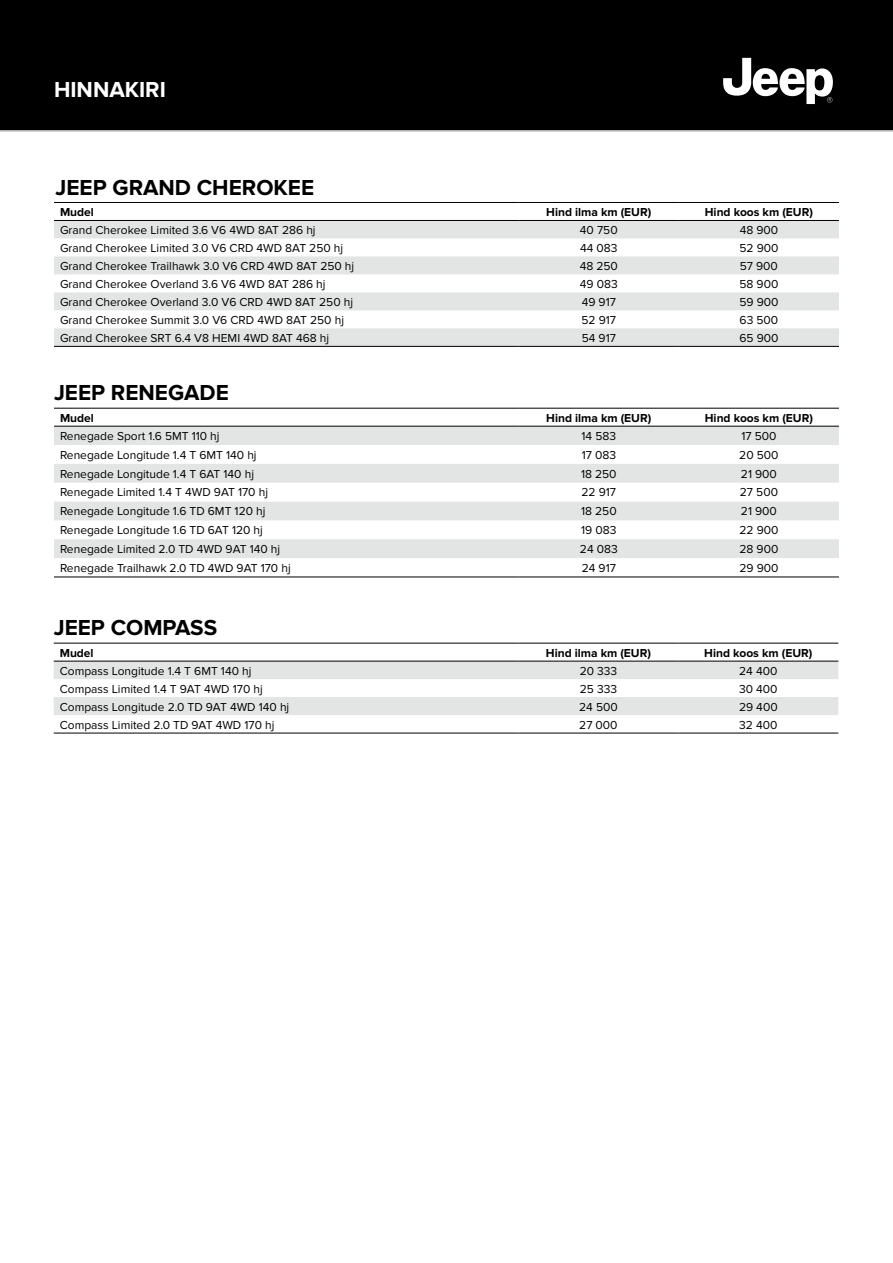
<style>
.page{position:relative;width:893px;height:1263px;background:#fff}
.page>*{position:absolute;margin:0;border:0;box-sizing:border-box;transform-origin:0 0}
.t1{font:700 22.5px "Proxima Nova";color:#000}
.t2{font:700 22.5px "Proxima Nova";color:#fff}
.t3{font:12px "Proxima Nova";color:#000}
.t4{font:700 12px "Proxima Nova";color:#000}
</style>
<div class="page">
<div style="left:0;top:0;width:893px;height:132px;background:#000"></div>
<svg style="left:54px;top:221px;width:785px;height:125px;fill:#e3e4e4"></svg>
<hr style="left:54px;top:346px;width:465px;height:1px;background:#000">
<hr style="left:519px;top:346px;width:160px;height:1px;background:#000">
<hr style="left:679px;top:346px;width:160px;height:1px;background:#000">
<hr style="left:54px;top:202px;width:465px;height:1px;background:#000">
<hr style="left:519px;top:202px;width:160px;height:1px;background:#000">
<hr style="left:679px;top:202px;width:160px;height:1px;background:#000">
<hr style="left:54px;top:220px;width:465px;height:1px;background:#000">
<hr style="left:519px;top:220px;width:160px;height:1px;background:#000">
<hr style="left:679px;top:220px;width:160px;height:1px;background:#000">
<svg style="left:723px;top:58px;width:110px;height:46px"></svg>
<svg style="left:54px;top:427px;width:785px;height:131px;fill:#e3e4e4"></svg>
<hr style="left:54px;top:408px;width:465px;height:1px;background:#000">
<hr style="left:519px;top:408px;width:160px;height:1px;background:#000">
<hr style="left:679px;top:408px;width:160px;height:1px;background:#000">
<hr style="left:54px;top:426px;width:465px;height:1px;background:#000">
<hr style="left:519px;top:426px;width:160px;height:1px;background:#000">
<hr style="left:679px;top:426px;width:160px;height:1px;background:#000">
<hr style="left:54px;top:577px;width:465px;height:1px;background:#000">
<hr style="left:519px;top:577px;width:160px;height:1px;background:#000">
<hr style="left:679px;top:577px;width:160px;height:1px;background:#000">
<div style="left:54px;top:662px;width:784px;height:17px;background:#e3e4e4"></div>
<div style="left:54px;top:697px;width:784px;height:18px;background:#e3e4e4"></div>
<hr style="left:54px;top:733px;width:464px;height:1px;background:#000">
<hr style="left:518px;top:733px;width:160px;height:1px;background:#000">
<hr style="left:678px;top:733px;width:160px;height:1px;background:#000">
<hr style="left:54px;top:643px;width:464px;height:1px;background:#000">
<hr style="left:518px;top:643px;width:160px;height:1px;background:#000">
<hr style="left:678px;top:643px;width:160px;height:1px;background:#000">
<hr style="left:54px;top:661px;width:464px;height:1px;background:#000">
<hr style="left:518px;top:661px;width:160px;height:1px;background:#000">
<hr style="left:678px;top:661px;width:160px;height:1px;background:#000">
<h1 class="t2" style="left:54px;top:77px;width:113px">HINNAKIRI</h1>
<h1 class="t1" style="left:56px;top:175px;width:260px">JEEP GRAND CHEROKEE</h1>
<p class="t4" style="left:60px;top:205px;width:35px">Mudel</p>
<p class="t4" style="left:546px;top:205px;width:107px">Hind ilma km (EUR)</p>
<p class="t4" style="left:705px;top:205px;width:110px">Hind koos km (EUR)</p>
<p class="t3" style="left:60px;top:223px;width:257px">Grand Cherokee Limited 3.6 V6 4WD 8AT 286 hj</p>
<p class="t3" style="left:580px;top:223px;width:39px">40 750</p>
<p class="t3" style="left:740px;top:223px;width:40px">48 900</p>
<p class="t3" style="left:60px;top:241px;width:285px">Grand Cherokee Limited 3.0 V6 CRD 4WD 8AT 250 hj</p>
<p class="t3" style="left:580px;top:241px;width:39px">44 083</p>
<p class="t3" style="left:739px;top:241px;width:41px">52 900</p>
<p class="t3" style="left:60px;top:259px;width:296px">Grand Cherokee Trailhawk 3.0 V6 CRD 4WD 8AT 250 hj</p>
<p class="t3" style="left:580px;top:259px;width:40px">48 250</p>
<p class="t3" style="left:740px;top:259px;width:40px">57 900</p>
<p class="t3" style="left:60px;top:277px;width:267px">Grand Cherokee Overland 3.6 V6 4WD 8AT 286 hj</p>
<p class="t3" style="left:580px;top:277px;width:39px">49 083</p>
<p class="t3" style="left:739px;top:277px;width:40px">58 900</p>
<p class="t3" style="left:60px;top:295px;width:295px">Grand Cherokee Overland 3.0 V6 CRD 4WD 8AT 250 hj</p>
<p class="t3" style="left:582px;top:295px;width:36px">49 917</p>
<p class="t3" style="left:739px;top:295px;width:41px">59 900</p>
<p class="t3" style="left:60px;top:313px;width:286px">Grand Cherokee Summit 3.0 V6 CRD 4WD 8AT 250 hj</p>
<p class="t3" style="left:582px;top:313px;width:36px">52 917</p>
<p class="t3" style="left:740px;top:313px;width:40px">63 500</p>
<p class="t3" style="left:60px;top:331px;width:271px">Grand Cherokee SRT 6.4 V8 HEMI 4WD 8AT 468 hj</p>
<p class="t3" style="left:582px;top:331px;width:36px">54 917</p>
<p class="t3" style="left:739px;top:331px;width:41px">65 900</p>
<h1 class="t1" style="left:54px;top:380px;width:176px">JEEP RENEGADE</h1>
<p class="t4" style="left:60px;top:411px;width:35px">Mudel</p>
<p class="t4" style="left:546px;top:411px;width:107px">Hind ilma km (EUR)</p>
<p class="t4" style="left:705px;top:411px;width:110px">Hind koos km (EUR)</p>
<p class="t3" style="left:60px;top:429px;width:161px">Renegade Sport 1.6 5MT 110 hj</p>
<p class="t3" style="left:581px;top:429px;width:36px">14 583</p>
<p class="t3" style="left:741px;top:429px;width:37px">17 500</p>
<p class="t3" style="left:60px;top:448px;width:198px">Renegade Longitude 1.4 T 6MT 140 hj</p>
<p class="t3" style="left:582px;top:448px;width:36px">17 083</p>
<p class="t3" style="left:739px;top:448px;width:41px">20 500</p>
<p class="t3" style="left:60px;top:467px;width:196px">Renegade Longitude 1.4 T 6AT 140 hj</p>
<p class="t3" style="left:581px;top:467px;width:37px">18 250</p>
<p class="t3" style="left:741px;top:467px;width:37px">21 900</p>
<p class="t3" style="left:60px;top:486px;width:209px">Renegade Limited 1.4 T 4WD 9AT 170 hj</p>
<p class="t3" style="left:582px;top:486px;width:36px">22 917</p>
<p class="t3" style="left:740px;top:486px;width:40px">27 500</p>
<p class="t3" style="left:60px;top:504px;width:207px">Renegade Longitude 1.6 TD 6MT 120 hj</p>
<p class="t3" style="left:581px;top:504px;width:37px">18 250</p>
<p class="t3" style="left:741px;top:504px;width:37px">21 900</p>
<p class="t3" style="left:60px;top:523px;width:204px">Renegade Longitude 1.6 TD 6AT 120 hj</p>
<p class="t3" style="left:581px;top:523px;width:37px">19 083</p>
<p class="t3" style="left:739px;top:523px;width:40px">22 900</p>
<p class="t3" style="left:60px;top:542px;width:222px">Renegade Limited 2.0 TD 4WD 9AT 140 hj</p>
<p class="t3" style="left:580px;top:542px;width:39px">24 083</p>
<p class="t3" style="left:739px;top:542px;width:40px">28 900</p>
<p class="t3" style="left:60px;top:561px;width:232px">Renegade Trailhawk 2.0 TD 4WD 9AT 170 hj</p>
<p class="t3" style="left:582px;top:561px;width:36px">24 917</p>
<p class="t3" style="left:739px;top:561px;width:41px">29 900</p>
<h1 class="t1" style="left:54px;top:614px;width:165px">JEEP COMPASS</h1>
<p class="t4" style="left:60px;top:646px;width:35px">Mudel</p>
<p class="t4" style="left:546px;top:646px;width:107px">Hind ilma km (EUR)</p>
<p class="t4" style="left:704px;top:646px;width:110px">Hind koos km (EUR)</p>
<p class="t3" style="left:60px;top:664px;width:193px">Compass Longitude 1.4 T 6MT 140 hj</p>
<p class="t3" style="left:580px;top:664px;width:39px">20 333</p>
<p class="t3" style="left:739px;top:664px;width:40px">24 400</p>
<p class="t3" style="left:60px;top:682px;width:205px">Compass Limited 1.4 T 9AT 4WD 170 hj</p>
<p class="t3" style="left:580px;top:682px;width:39px">25 333</p>
<p class="t3" style="left:739px;top:682px;width:40px">30 400</p>
<p class="t3" style="left:60px;top:700px;width:231px">Compass Longitude 2.0 TD 9AT 4WD 140 hj</p>
<p class="t3" style="left:579px;top:700px;width:40px">24 500</p>
<p class="t3" style="left:739px;top:700px;width:40px">29 400</p>
<p class="t3" style="left:60px;top:718px;width:216px">Compass Limited 2.0 TD 9AT 4WD 170 hj</p>
<p class="t3" style="left:579px;top:718px;width:40px">27 000</p>
<p class="t3" style="left:739px;top:718px;width:40px">32 400</p>
</div>
